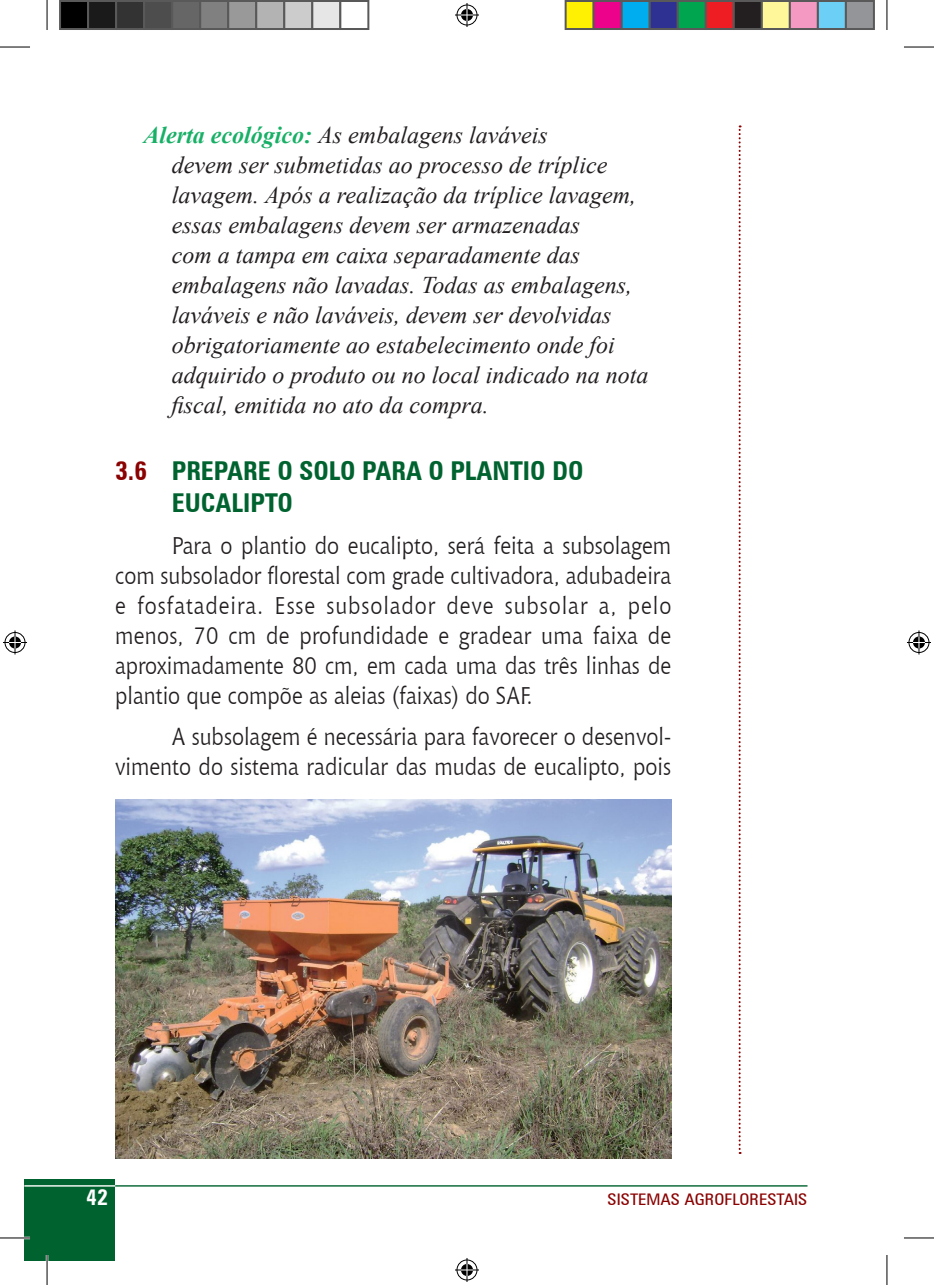
<style>
.page{position:relative;width:934px;height:1285px;background:#fff}
.page>*{position:absolute;margin:0;border:0;box-sizing:border-box;transform-origin:0 0}
.t1{font:700 condensed 26px "Zurich BT";color:#00632f}
.t2{font:italic 24px/30px "Times New Roman";color:#231f20}
.t3{font:24px/30px "Chianti BT";color:#231f20;text-align:justify;scale:.9 1}
.t4{font:700 condensed 22px "Zurich BT";color:#fff}
.t5{font:condensed 16px "Zurich BT";color:#8b0202;scale:1.1 1}
.s1{font-weight:700;color:#18b066}
.s2{color:#8b0202}
</style>
<div class="page">
<hr style="left:115px;top:1185px;width:692px;height:1px;background:#00632f">
<svg style="left:738px;top:125px;width:2px;height:1029px"></svg>
<div style="left:24px;top:1179px;width:91px;height:81px;background:#00632f"></div>
<hr style="left:24px;top:1185px;width:91px;height:1px;background:#fff">
<img style="left:115px;top:799px;width:556px;height:359px">
<hr style="left:0;top:1236px;width:30px;height:3px;background:#fff">
<hr style="left:46px;top:1255px;width:2px;height:30px;background:#fff">
<hr style="left:0;top:47px;width:30px;height:1px;background:#000">
<hr style="left:903px;top:47px;width:30px;height:1px;background:#000">
<hr style="left:0;top:1237px;width:30px;height:1px;background:#000">
<hr style="left:903px;top:1237px;width:30px;height:1px;background:#000">
<hr style="left:47px;top:0;width:1px;height:30px;background:#000">
<hr style="left:47px;top:1255px;width:1px;height:30px;background:#000">
<hr style="left:886px;top:0;width:1px;height:30px;background:#000">
<hr style="left:886px;top:1255px;width:1px;height:30px;background:#000">
<svg style="left:455px;top:3px;width:24px;height:24px"></svg>
<svg style="left:455px;top:1258px;width:24px;height:24px"></svg>
<svg style="left:3px;top:630px;width:24px;height:24px"></svg>
<svg style="left:907px;top:630px;width:23px;height:24px"></svg>
<div style="left:60px;top:1px;width:28px;height:28px;background:#000"></div>
<div style="left:59px;top:0;width:30px;height:30px;border:2px solid #595959"></div>
<div style="left:88px;top:1px;width:28px;height:28px;background:#1a1a1a"></div>
<div style="left:87px;top:0;width:30px;height:30px;border:2px solid #595959"></div>
<div style="left:116px;top:1px;width:28px;height:28px;background:#333"></div>
<div style="left:115px;top:0;width:30px;height:30px;border:2px solid #595959"></div>
<div style="left:144px;top:1px;width:28px;height:28px;background:#4d4d4d"></div>
<div style="left:143px;top:0;width:30px;height:30px;border:2px solid #595959"></div>
<div style="left:172px;top:1px;width:28px;height:28px;background:#666"></div>
<div style="left:171px;top:0;width:30px;height:30px;border:2px solid #595959"></div>
<div style="left:200px;top:1px;width:28px;height:28px;background:#808080"></div>
<div style="left:199px;top:0;width:30px;height:30px;border:2px solid #595959"></div>
<div style="left:228px;top:1px;width:28px;height:28px;background:#999"></div>
<div style="left:227px;top:0;width:30px;height:30px;border:2px solid #595959"></div>
<div style="left:256px;top:1px;width:28px;height:28px;background:#b3b3b3"></div>
<div style="left:255px;top:0;width:30px;height:30px;border:2px solid #595959"></div>
<div style="left:284px;top:1px;width:28px;height:28px;background:#ccc"></div>
<div style="left:283px;top:0;width:30px;height:30px;border:2px solid #595959"></div>
<div style="left:312px;top:1px;width:28px;height:28px;background:#e6e6e6"></div>
<div style="left:311px;top:0;width:30px;height:30px;border:2px solid #595959"></div>
<div style="left:339px;top:0;width:30px;height:30px;border:2px solid #595959"></div>
<div style="left:565px;top:1px;width:28px;height:28px;background:#fff101"></div>
<div style="left:564px;top:0;width:30px;height:30px;border:2px solid #595959"></div>
<div style="left:593px;top:1px;width:28px;height:28px;background:#ed028c"></div>
<div style="left:592px;top:0;width:30px;height:30px;border:2px solid #595959"></div>
<div style="left:621px;top:1px;width:28px;height:28px;background:#00aeef"></div>
<div style="left:620px;top:0;width:30px;height:30px;border:2px solid #595959"></div>
<div style="left:649px;top:1px;width:28px;height:28px;background:#2e3092"></div>
<div style="left:648px;top:0;width:30px;height:30px;border:2px solid #595959"></div>
<div style="left:677px;top:1px;width:28px;height:28px;background:#00a54f"></div>
<div style="left:676px;top:0;width:30px;height:30px;border:2px solid #595959"></div>
<div style="left:705px;top:1px;width:28px;height:28px;background:#ee1d23"></div>
<div style="left:704px;top:0;width:30px;height:30px;border:2px solid #595959"></div>
<div style="left:733px;top:1px;width:28px;height:28px;background:#231f20"></div>
<div style="left:732px;top:0;width:30px;height:30px;border:2px solid #595959"></div>
<div style="left:761px;top:1px;width:28px;height:28px;background:#fff79a"></div>
<div style="left:760px;top:0;width:30px;height:30px;border:2px solid #595959"></div>
<div style="left:789px;top:1px;width:28px;height:28px;background:#f499c2"></div>
<div style="left:788px;top:0;width:30px;height:30px;border:2px solid #595959"></div>
<div style="left:817px;top:1px;width:28px;height:28px;background:#6bcff6"></div>
<div style="left:816px;top:0;width:30px;height:30px;border:2px solid #595959"></div>
<div style="left:845px;top:1px;width:28px;height:28px;background:#939598"></div>
<div style="left:844px;top:0;width:30px;height:30px;border:2px solid #595959"></div>
<p class="t2" style="left:172px;top:119px;width:478px;text-indent:-28px"><span class="s1">Alerta ecológico:</span> As embalagens laváveis<br>devem ser submetidas ao processo de tríplice lavagem. Após a realização da tríplice lavagem, essas embalagens devem ser armazenadas<br>com a tampa em caixa separadamente das embalagens não lavadas. Todas as embalagens, laváveis e não laváveis, devem ser devolvidas obrigatoriamente ao estabelecimento onde foi adquirido o produto ou no local indicado na nota fiscal, emitida no ato da compra.</p>
<p class="t1" style="left:115px;top:455px;width:86px"><span class="s2">3.6</span> PREPARE</p>
<p class="t1" style="left:277px;top:455px;width:37px">O SOLO</p>
<p class="t1" style="left:362px;top:455px;width:16px">PARA</p>
<p class="t1" style="left:428px;top:455px;width:36px">O PLANTIO</p>
<p class="t1" style="left:551px;top:455px;width:16px">DO</p>
<p class="t1" style="left:172px;top:487px;width:15px">EUCALIPTO</p>
<p class="t3" style="left:115px;top:529px;width:619px;text-indent:57px">Para o plantio do eucalipto, será feita a subsolagem com subsolador florestal com grade cultivadora, adubadeira e fosfatadeira. Esse subsolador deve subsolar a, pelo menos, 70 cm de profundidade e gradear uma faixa de aproximadamente 80 cm, em cada uma das três linhas de plantio que compõe as aleias (faixas) do SAF.</p>
<p class="t3" style="left:115px;top:720px;width:619px;text-align:right">A subsolagem é necessária para favorecer o desenvol&shy;vimento do sistema radicular das mudas de eucalipto, pois</p>
<p class="t4" style="left:86px;top:1184px;width:23px">42</p>
<p class="t5" style="left:607px;top:1189px;width:183px">SISTEMAS AGROFLORESTAIS</p>
</div>
